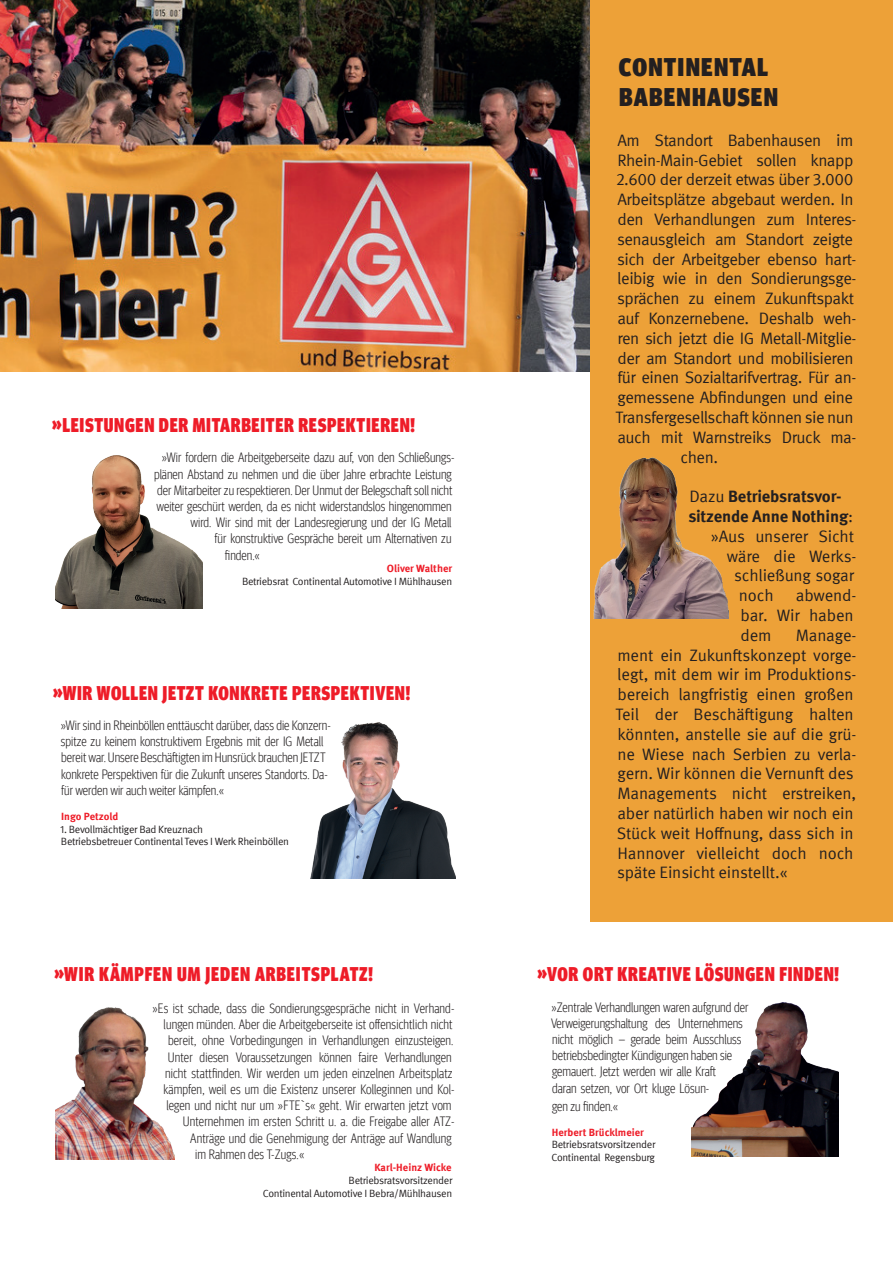
<style>
.page{position:relative;width:893px;height:1263px;background:#fff}
.page>*{position:absolute;margin:0;border:0;box-sizing:border-box;transform-origin:0 0}
.t1{font:900 condensed 25.5px/30.6px "Meta Head IGM";letter-spacing:.05em;color:#231f20}
.t2{font:900 condensed 19.8px "Meta Head IGM";letter-spacing:.04em;color:#ee1c28;scale:.91 1}
.t3{font:16.5px "Meta IGM";letter-spacing:-.03em;color:#231f20}
.t4{font:16.5px/19.8px "Meta IGM";letter-spacing:-.01em;color:#231f20}
.t5{font:700 16.5px "Meta IGM";letter-spacing:-.01em;color:#231f20}
.t6{font:300 condensed 13.5px/16.2px "Meta Head IGM";color:#231f20}
.t7{font:10.5px/12.6px "Meta IGM";letter-spacing:-.03em;color:#231f20}
.t8{font:700 10.5px "Meta IGM";color:#ee1c28}
.s1{font-weight:400}
</style>
<div class="page">
<img style="left:0;top:0;width:590px;height:371px">
<div style="left:590px;top:0;width:303px;height:921px;background:#eda138"></div>
<img style="left:55px;top:1007px;width:119px;height:152px">
<img style="left:55px;top:455px;width:148px;height:153px">
<img style="left:593px;top:457px;width:136px;height:162px">
<img style="left:691px;top:1002px;width:148px;height:155px">
<img style="left:310px;top:722px;width:146px;height:156px">
<h2 class="t2" style="left:52px;top:409px;width:400px">»LEISTUNGEN DER MITARBEITER RESPEKTIEREN!</h2>
<p class="t6" style="left:162px;top:449px;width:294px">»Wir fordern die Arbeitgeberseite dazu auf, von den Schließungs-</p>
<p class="t6" style="left:154px;top:465px;width:299px">plänen Abstand zu nehmen und die über Jahre erbrachte Leistung</p>
<p class="t6" style="left:157px;top:481px;width:297px">der Mitarbeiter zu respektieren. Der Unmut der Belegschaft soll nicht</p>
<p class="t6" style="left:157px;top:497px;width:297px">weiter geschürt werden, da es nicht widerstandslos hingenommen</p>
<p class="t6" style="left:190px;top:513px;width:263px">wird. Wir sind mit der Landesregierung und der IG Metall</p>
<p class="t6" style="left:215px;top:530px;width:239px">für konstruktive Gespräche bereit um Alternativen zu</p>
<p class="t6" style="left:225px;top:546px;width:36px">finden.«</p>
<p class="t8" style="left:387px;top:560px;width:67px">Oliver Walther</p>
<p class="t7" style="left:242px;top:574px;width:212px">Betriebsrat Continental Automotive I Mühlhausen</p>
<h2 class="t2" style="left:53px;top:677px;width:394px">»WIR WOLLEN JETZT KONKRETE PERSPEKTIVEN!</h2>
<p class="t6" style="left:61px;top:716px;width:272px">»Wir sind in Rheinböllen enttäuscht darüber, dass die Konzern&shy;spitze zu keinem konstruktivem Ergebnis mit der IG Metall bereit war. Unsere Beschäftigten im Hunsrück brauchen JETZT konkrete Perspektiven für die Zukunft unseres Standorts. Da&shy;für werden wir auch weiter kämpfen.«</p>
<p class="t8" style="left:61px;top:808px;width:59px">Ingo Petzold</p>
<p class="t7" style="left:60px;top:822px;width:230px">1. Bevollmächtiger Bad Kreuznach<br>Betriebsbetreuer Continental Teves I Werk Rheinböllen</p>
<h2 class="t2" style="left:55px;top:959px;width:351px">»WIR KÄMPFEN UM JEDEN ARBEITSPLATZ!</h2>
<p class="t6" style="left:152px;top:999px;width:303px">»Es ist schade, dass die Sondierungsgespräche nicht in Verhand-</p>
<p class="t6" style="left:164px;top:1015px;width:290px">lungen münden. Aber die Arbeitgeberseite ist offensichtlich nicht</p>
<p class="t6" style="left:168px;top:1032px;width:287px">bereit, ohne Vorbedingungen in Verhandlungen einzusteigen.</p>
<p class="t6" style="left:168px;top:1048px;width:285px">Unter diesen Voraussetzungen können faire Verhandlungen</p>
<p class="t6" style="left:165px;top:1064px;width:289px">nicht stattfinden. Wir werden um jeden einzelnen Arbeitsplatz</p>
<p class="t6" style="left:164px;top:1080px;width:292px">kämpfen, weil es um die Existenz unserer Kolleginnen und Kol-</p>
<p class="t6" style="left:167px;top:1096px;width:286px">legen und nicht nur um »FTE`s« geht. Wir erwarten jetzt vom</p>
<p class="t6" style="left:183px;top:1113px;width:273px">Unternehmen im ersten Schritt u. a. die Freigabe aller ATZ-</p>
<p class="t6" style="left:190px;top:1129px;width:263px">Anträge und die Genehmigung der Anträge auf Wandlung</p>
<p class="t6" style="left:195px;top:1145px;width:111px">im Rahmen des T-Zugs.«</p>
<p class="t8" style="left:374px;top:1159px;width:79px">Karl-Heinz Wicke</p>
<p class="t7" style="left:263px;top:1173px;width:191px;text-align:right">Betriebsratsvorsitzender<br>Continental Automotive I Bebra/Mühlhausen</p>
<h1 class="t1" style="left:619px;top:50px;width:161px">CONTINENTAL<br>BABENHAUSEN</h1>
<p class="t3" style="left:617px;top:128px;width:238px">Am Standort Babenhausen im</p>
<p class="t3" style="left:617px;top:147px;width:238px">Rhein-Main-Gebiet sollen knapp</p>
<p class="t3" style="left:616px;top:167px;width:239px">2.600 der derzeit etwas über 3.000</p>
<p class="t3" style="left:617px;top:187px;width:238px">Arbeitsplätze abgebaut werden. In</p>
<p class="t3" style="left:618px;top:207px;width:240px">den Verhandlungen zum Interes-</p>
<p class="t3" style="left:617px;top:227px;width:238px">senausgleich am Standort zeigte</p>
<p class="t3" style="left:617px;top:246px;width:241px">sich der Arbeitgeber ebenso hart-</p>
<p class="t3" style="left:617px;top:266px;width:241px">leibig wie in den Sondierungsge-</p>
<p class="t3" style="left:617px;top:286px;width:238px">sprächen zu einem Zukunftspakt</p>
<p class="t3" style="left:617px;top:306px;width:241px">auf Konzernebene. Deshalb weh-</p>
<p class="t3" style="left:617px;top:326px;width:241px">ren sich jetzt die IG Metall-Mitglie-</p>
<p class="t3" style="left:618px;top:345px;width:238px">der am Standort und mobilisieren</p>
<p class="t3" style="left:617px;top:365px;width:241px">für einen Sozialtarifvertrag. Für an-</p>
<p class="t3" style="left:617px;top:385px;width:237px">gemessene Abfindungen und eine</p>
<p class="t3" style="left:615px;top:405px;width:240px">Transfergesellschaft können sie nun</p>
<p class="t3" style="left:617px;top:425px;width:241px">auch mit Warnstreiks Druck ma-</p>
<p class="t3" style="left:681px;top:444px;width:39px">chen.</p>
<p class="t5" style="left:689px;top:483px;width:154px"><span class="s1">Dazu</span> Betriebsratsvor-</p>
<p class="t5" style="left:688px;top:503px;width:166px">sitzende Anne Nothing<span class="s1">:</span></p>
<p class="t4" style="left:711px;top:525px;width:145px">»Aus unserer Sicht</p>
<p class="t4" style="left:727px;top:545px;width:131px">wäre die Werks-</p>
<p class="t4" style="left:734px;top:565px;width:121px">schließung sogar</p>
<p class="t3" style="left:739px;top:583px;width:36px">noch</p>
<p class="t4" style="left:740px;top:584px;width:117px;text-indent:55px">abwend&shy;bar. Wir haben dem</p>
<p class="t4" style="left:615px;top:624px;width:242px;text-indent:180px">Manage&shy;ment ein Zukunftskonzept vorge&shy;legt, mit dem wir im Produktions&shy;bereich langfristig einen großen<br>Teil der Beschäftigung halten könnten, anstelle sie auf die grü&shy;ne Wiese nach Serbien zu verla&shy;gern. Wir können die Vernunft des<br>Managements nicht erstreiken, aber natürlich haben wir noch ein<br>Stück weit Hoffnung, dass sich in<br>Hannover vielleicht doch noch späte Einsicht einstellt.«</p>
<h2 class="t2" style="left:538px;top:959px;width:333px">»VOR ORT KREATIVE LÖSUNGEN FINDEN!</h2>
<p class="t6" style="left:551px;top:998px;width:199px">»Zentrale Verhandlungen waren aufgrund der Verweigerungshaltung des Unternehmens nicht möglich – gerade beim Ausschluss betriebsbedingter Kündigungen haben sie gemauert. Jetzt werden wir alle Kraft<br>daran setzen, vor Ort kluge Lösun-</p>
<p class="t6" style="left:552px;top:1097px;width:67px">gen zu finden.«</p>
<p class="t8" style="left:552px;top:1124px;width:94px">Herbert Brücklmeier</p>
<p class="t7" style="left:552px;top:1138px;width:105px">Betriebsratsvorsitzender<br>Continental Regensburg</p>
</div>
